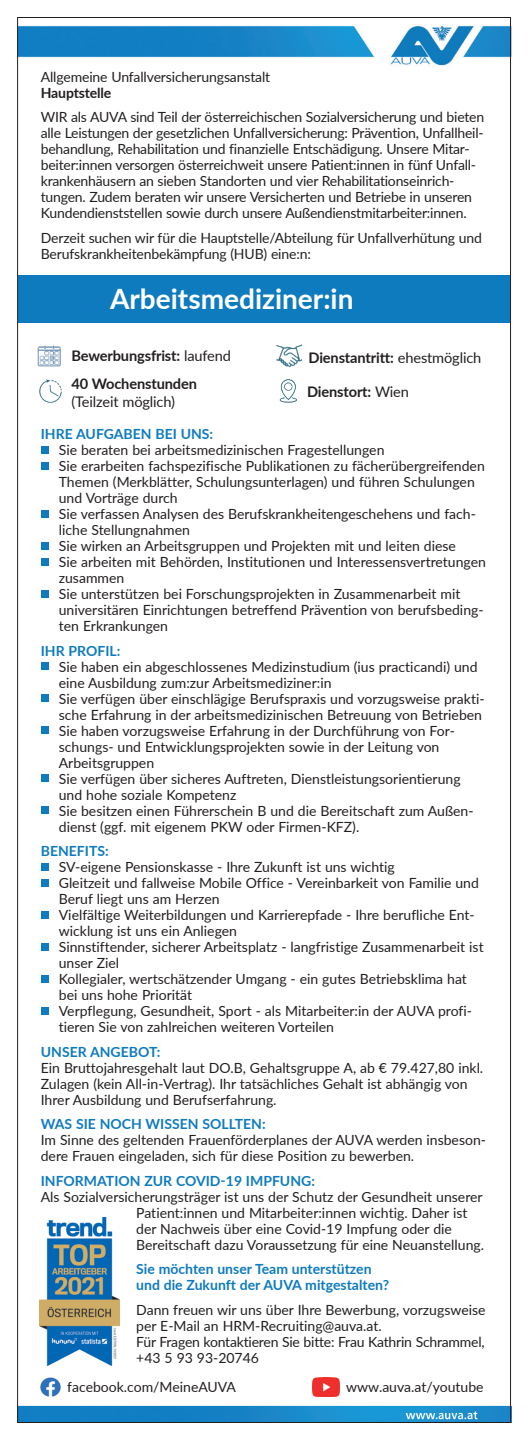
<style>
.page{position:relative;width:528px;height:1440px;background:#fff}
.page>*{position:absolute;margin:0;border:0;box-sizing:border-box;transform-origin:0 0}
.t1{font:700 28px "Lato";color:#fff}
.t2{font:700 14.6px "Lato";letter-spacing:-.01em;color:#231f20}
.t3{font:14.6px "Lato";letter-spacing:-.01em;color:#231f20}
.t4{font:14px/16px "Lato";color:#231f20}
.t5{font:700 14px/16px "Lato";color:#0f7bbf}
.t6{font:700 14px "Lato";letter-spacing:-.01em;color:#231f20}
.s1{color:#0f7bbf}
.s2{font-weight:400}
</style>
<div class="page">
<img style="left:40px;top:380px;width:21px;height:22px">
<img style="left:279px;top:380px;width:17px;height:22px">
<img style="left:276px;top:345px;width:26px;height:21px">
<img style="left:37px;top:345px;width:24px;height:22px">
<img style="left:19px;top:1405px;width:489px;height:16px">
<img style="left:19px;top:25px;width:489px;height:41px">
<img style="left:41px;top:1378px;width:19px;height:18px">
<img style="left:312px;top:1378px;width:27px;height:18px">
<img style="left:40px;top:1218px;width:79px;height:147px">
<div style="left:18px;top:275px;width:491px;height:48px;background:#0f7bbf"></div>
<div style="left:41px;top:446px;width:8px;height:8px;background:#0f7bbf"></div>
<div style="left:41px;top:462px;width:8px;height:8px;background:#0f7bbf"></div>
<div style="left:41px;top:510px;width:8px;height:8px;background:#0f7bbf"></div>
<div style="left:41px;top:542px;width:8px;height:8px;background:#0f7bbf"></div>
<div style="left:41px;top:558px;width:8px;height:8px;background:#0f7bbf"></div>
<div style="left:41px;top:590px;width:8px;height:8px;background:#0f7bbf"></div>
<div style="left:41px;top:662px;width:8px;height:8px;background:#0f7bbf"></div>
<div style="left:41px;top:694px;width:8px;height:8px;background:#0f7bbf"></div>
<div style="left:41px;top:726px;width:8px;height:8px;background:#0f7bbf"></div>
<div style="left:41px;top:774px;width:8px;height:8px;background:#0f7bbf"></div>
<div style="left:41px;top:806px;width:8px;height:8px;background:#0f7bbf"></div>
<div style="left:41px;top:863px;width:8px;height:8px;background:#0f7bbf"></div>
<div style="left:41px;top:879px;width:8px;height:8px;background:#0f7bbf"></div>
<div style="left:41px;top:911px;width:8px;height:8px;background:#0f7bbf"></div>
<div style="left:41px;top:943px;width:8px;height:8px;background:#0f7bbf"></div>
<div style="left:41px;top:975px;width:8px;height:8px;background:#0f7bbf"></div>
<div style="left:41px;top:1007px;width:8px;height:8px;background:#0f7bbf"></div>
<p class="t4" style="left:41px;top:68px;width:231px">Allgemeine Unfallversicherungsanstalt</p>
<p class="t6" style="left:41px;top:82px;width:72px">Hauptstelle</p>
<p class="t4" style="left:41px;top:109px;width:444px">WIR als AUVA sind Teil der österreichischen Sozialversicherung und bieten alle Leistungen der gesetzlichen Unfallversicherung: Prävention, Unfallheil&shy;behandlung, Rehabilitation und finanzielle Entschädigung. Unsere Mitar&shy;beiter:innen versorgen österreichweit unsere Patient:innen in fünf Unfall&shy;krankenhäusern an sieben Standorten und vier Rehabilitationseinrich&shy;tungen. Zudem beraten wir unsere Versicherten und Betriebe in unseren Kundendienststellen sowie durch unsere Außendienstmitarbeiter:innen.</p>
<p class="t4" style="left:41px;top:229px;width:442px">Derzeit suchen wir für die Hauptstelle/Abteilung für Unfallverhütung und<br>Berufskrankheitenbekämpfung (HUB) eine:n:</p>
<h1 class="t1" style="left:110px;top:279px;width:309px">Arbeitsmediziner:in<span class="s1">UNS:</span></h1>
<p class="t2" style="left:71px;top:345px;width:161px">Bewerbungsfrist: <span class="s2">laufend</span></p>
<p class="t2" style="left:308px;top:347px;width:174px">Dienstantritt: <span class="s2">ehestmöglich</span></p>
<p class="t2" style="left:71px;top:373px;width:127px">40 Wochenstunden</p>
<p class="t3" style="left:71px;top:391px;width:105px">(Teilzeit möglich)</p>
<p class="t2" style="left:307px;top:381px;width:103px">Dienstort: <span class="s2">Wien</span></p>
<p class="t5" style="left:41px;top:426px;width:174px">IHRE AUFGABEN BEI UNS:</p>
<p class="t4" style="left:59px;top:442px;width:428px">Sie beraten bei arbeitsmedizinischen Fragestellungen<br>Sie erarbeiten fachspezifische Publikationen zu fächerübergreifenden Themen (Merkblätter, Schulungsunterlagen) und führen Schulungen und Vorträge durch<br>Sie verfassen Analysen des Berufskrankheitengeschehens und fach&shy;liche Stellungnahmen<br>Sie wirken an Arbeitsgruppen und Projekten mit und leiten diese<br>Sie arbeiten mit Behörden, Institutionen und Interessensvertretungen zusammen<br>Sie unterstützen bei Forschungsprojekten in Zusammenarbeit mit universitären Einrichtungen betreffend Prävention von berufsbeding&shy;ten Erkrankungen</p>
<p class="t5" style="left:41px;top:642px;width:81px">IHR PROFIL:</p>
<p class="t4" style="left:59px;top:658px;width:427px">Sie haben ein abgeschlossenes Medizinstudium (ius practicandi) und eine Ausbildung zum:zur Arbeitsmediziner:in<br>Sie verfügen über einschlägige Berufspraxis und vorzugsweise prakti&shy;sche Erfahrung in der arbeitsmedizinischen Betreuung von Betrieben Sie haben vorzugsweise Erfahrung in der Durchführung von For&shy;schungs- und Entwicklungsprojekten sowie in der Leitung von Arbeitsgruppen<br>Sie verfügen über sicheres Auftreten, Dienstleistungsorientierung und hohe soziale Kompetenz<br>Sie besitzen einen Führerschein B und die Bereitschaft zum Außen&shy;dienst (ggf. mit eigenem PKW oder Firmen-KFZ).</p>
<p class="t5" style="left:41px;top:843px;width:69px">BENEFITS:</p>
<p class="t4" style="left:59px;top:859px;width:426px">SV-eigene Pensionskasse - Ihre Zukunft ist uns wichtig<br>Gleitzeit und fallweise Mobile Office - Vereinbarkeit von Familie und Beruf liegt uns am Herzen<br>Vielfältige Weiterbildungen und Karrierepfade - Ihre berufliche Ent&shy;wicklung ist uns ein Anliegen<br>Sinnstiftender, sicherer Arbeitsplatz - langfristige Zusammenarbeit ist unser Ziel<br>Kollegialer, wertschätzender Umgang - ein gutes Betriebsklima hat bei uns hohe Priorität<br>Verpflegung, Gesundheit, Sport - als Mitarbeiter:in der AUVA profi&shy;tieren Sie von zahlreichen weiteren Vorteilen</p>
<p class="t5" style="left:41px;top:1043px;width:121px">UNSER ANGEBOT:</p>
<p class="t4" style="left:41px;top:1059px;width:443px">Ein Bruttojahresgehalt laut DO.B, Gehaltsgruppe A, ab € 79.427,80 inkl.<br>Zulagen (kein All-in-Vertrag). Ihr tatsächliches Gehalt ist abhängig von<br>Ihrer Ausbildung und Berufserfahrung.</p>
<p class="t5" style="left:41px;top:1116px;width:226px">WAS SIE NOCH WISSEN SOLLTEN:</p>
<p class="t4" style="left:41px;top:1132px;width:446px">Im Sinne des geltenden Frauenförderplanes der AUVA werden insbeson&shy;dere Frauen eingeladen, sich für diese Position zu bewerben.</p>
<p class="t5" style="left:41px;top:1172px;width:275px">INFORMATION ZUR COVID-19 IMPFUNG:</p>
<p class="t4" style="left:136px;top:1188px;width:349px;text-indent:-95px">Als Sozialversicherungsträger ist uns der Schutz der Gesundheit unserer Patient:innen und Mitarbeiter:innen wichtig. Daher ist der Nachweis über eine Covid-19 Impfung oder die Bereitschaft dazu Voraussetzung für eine Neuanstellung.</p>
<p class="t5" style="left:136px;top:1261px;width:254px">Sie möchten unser Team unterstützen und die Zukunft der AUVA mitgestalten?</p>
<p class="t4" style="left:136px;top:1301px;width:350px">Dann freuen wir uns über Ihre Bewerbung, vorzugsweise per E-Mail an HRM-Recruiting@auva.at.<br>Für Fragen kontaktieren Sie bitte: Frau Kathrin Schrammel, +43 5 93 93-20746</p>
<p class="t4" style="left:67px;top:1379px;width:170px">facebook.com/MeineAUVA</p>
<p class="t4" style="left:346px;top:1379px;width:139px">www.auva.at/youtube</p>
</div>
